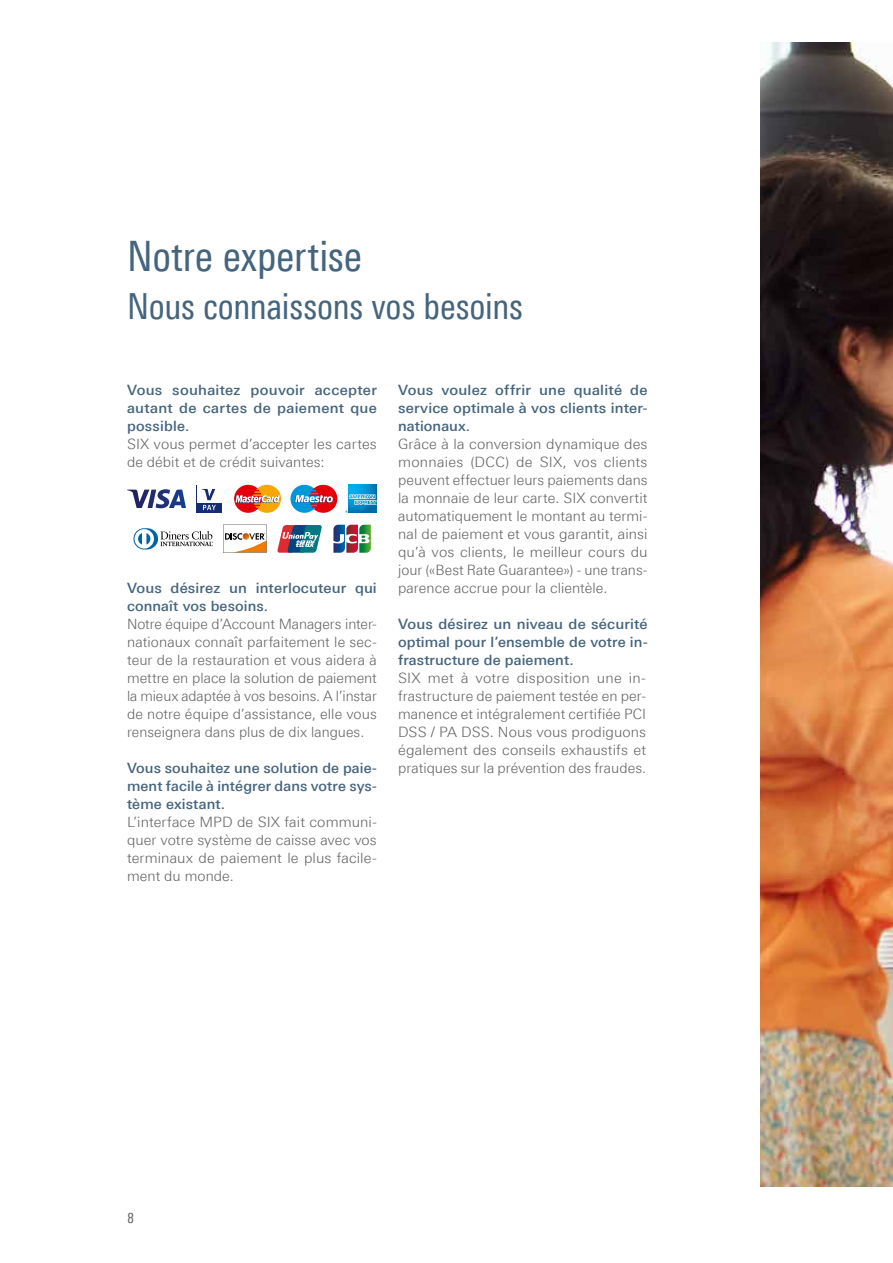
<style>
.page{position:relative;width:893px;height:1263px;background:#fff}
.page>*{position:absolute;margin:0;border:0;box-sizing:border-box;transform-origin:0 0}
.t1{font:42px "Linotype Univers 420 Cn";color:#45647d}
.t2{font:36px "Linotype Univers 420 Cn";letter-spacing:-.01em;color:#45647d}
.t3{font:300 14.25px/18px "Linotype Univers 330";letter-spacing:.005em;color:#626261;text-align:justify}
.t4{font:500 14.25px/18px "Linotype Univers 530";letter-spacing:.01em;color:#45647d;text-align:justify}
.t5{font:14.25px "Linotype Univers 420 Cn";color:#626261}
</style>
<div class="page">
<img style="left:760px;top:43px;width:133px;height:1144px">
<svg style="left:235px;top:485px;width:46px;height:28px"></svg>
<svg style="left:290px;top:485px;width:28px;height:28px"></svg>
<svg style="left:295px;top:485px;width:42px;height:28px"></svg>
<img style="left:349px;top:485px;width:28px;height:9px">
<svg style="left:345px;top:494px;width:32px;height:19px"></svg>
<svg style="left:127px;top:489px;width:59px;height:19px"></svg>
<div style="left:197px;top:485px;width:25px;height:28px;background:#152d75"></div>
<div style="left:197px;top:486px;width:24px;height:17px;background:#fff"></div>
<svg style="left:202px;top:489px;width:14px;height:21px"></svg>
<svg style="left:277px;top:525px;width:45px;height:28px"></svg>
<svg style="left:333px;top:525px;width:38px;height:28px"></svg>
<svg style="left:133px;top:528px;width:80px;height:21px"></svg>
<svg style="left:223px;top:525px;width:44px;height:28px"></svg>
<h1 class="t1" style="left:127px;top:231px;width:237px">Notre expertise</h1>
<h2 class="t2" style="left:127px;top:285px;width:397px">Nous connaissons vos besoins</h2>
<p class="t4" style="left:127px;top:381px;width:251px">Vous souhaitez pouvoir accepter autant de cartes de paiement que possible.</p>
<p class="t3" style="left:127px;top:435px;width:251px">SIX vous permet d’accepter les cartes de débit et de crédit suivantes:</p>
<p class="t4" style="left:127px;top:579px;width:251px">Vous désirez un interlocuteur qui connaît vos besoins.</p>
<p class="t3" style="left:127px;top:615px;width:251px">Notre équipe d’Account Managers inter&shy;nationaux connaît parfaitement le sec&shy;teur de la restauration et vous aidera à mettre en place la solution de paiement la mieux adaptée à vos besoins. A l’instar de notre équipe d’assistance, elle vous renseignera dans plus de dix langues.</p>
<p class="t4" style="left:127px;top:759px;width:251px">Vous souhaitez une solution de paie&shy;ment facile à intégrer dans votre sys&shy;tème existant.</p>
<p class="t3" style="left:127px;top:813px;width:251px">L’interface MPD de SIX fait communi&shy;quer votre système de caisse avec vos terminaux de paiement le plus facile&shy;ment du monde.</p>
<p class="t4" style="left:398px;top:381px;width:251px">Vous voulez offrir une qualité de service optimale à vos clients inter&shy;nationaux.</p>
<p class="t3" style="left:398px;top:435px;width:251px">Grâce à la conversion dynamique des monnaies (DCC) de SIX, vos clients peuvent effectuer leurs paiements dans la monnaie de leur carte. SIX convertit automatiquement le montant au termi&shy;nal de paiement et vous garantit, ainsi qu’à vos clients, le meilleur cours du jour («Best Rate Guarantee») - une trans&shy;parence accrue pour la clientèle.</p>
<p class="t4" style="left:398px;top:615px;width:251px">Vous désirez un niveau de sécurité optimal pour l’ensemble de votre in&shy;frastructure de paiement.</p>
<p class="t3" style="left:398px;top:669px;width:249px">SIX met à votre disposition une in&shy;frastructure de paiement testée en per&shy;manence et intégralement certifiée PCI DSS / PA DSS. Nous vous prodiguons également des conseils exhaustifs et pratiques sur la prévention des fraudes.</p>
<p class="t5" style="left:128px;top:1209px;width:8px">8</p>
</div>
